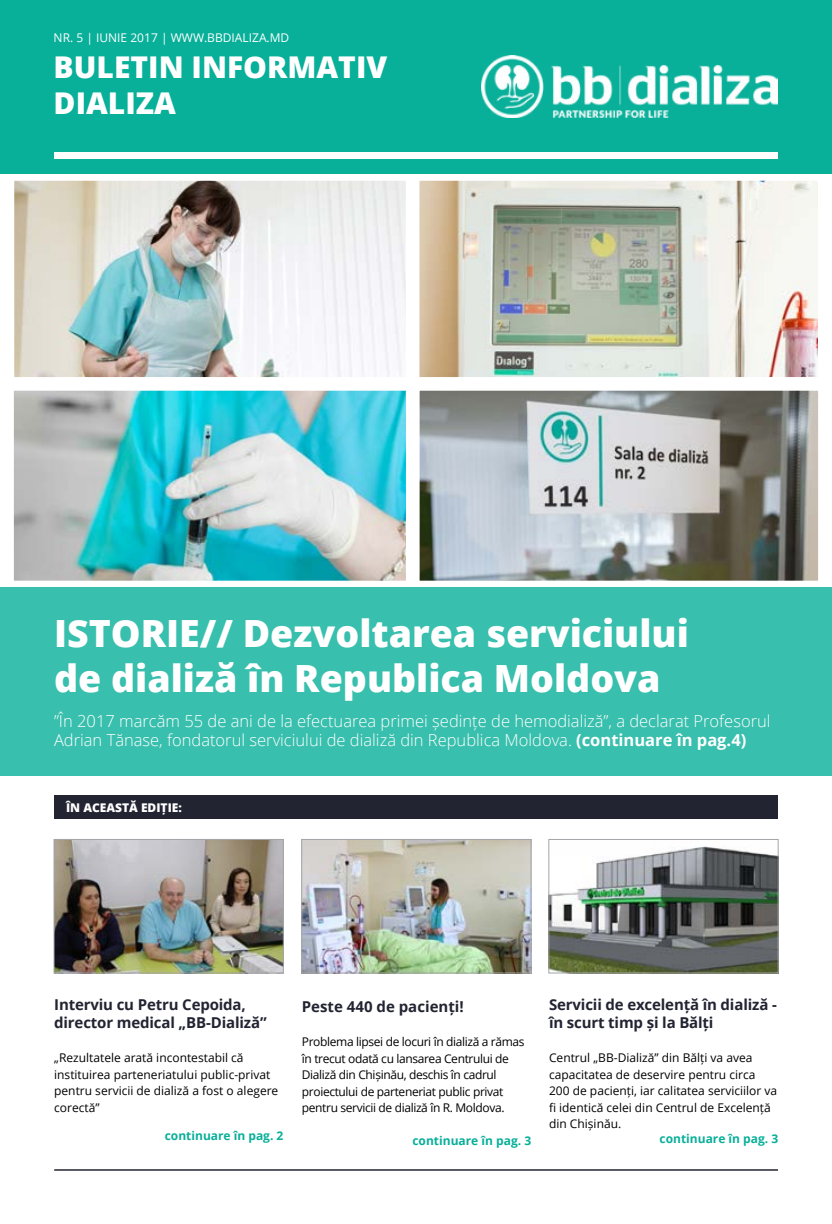
<style>
.page{position:relative;width:832px;height:1224px;background:#fff}
.page>*{position:absolute;margin:0;border:0;box-sizing:border-box;transform-origin:0 0}
.t1{font:800 37.5px/45px "Open Sans";color:#fff}
.t2{font:800 30px/36px "Open Sans";color:#fff}
.t3{font:300 16.5px/19.8px "Open Sans";color:#fff}
.t4{font:700 15px/18px "Open Sans";letter-spacing:-.01em;color:#222432}
.t5{font:12px/16.5px "Open Sans";color:#000}
.t6{font:12px/16.5px "Open Sans";letter-spacing:-.03em;color:#000}
.t7{font:700 12px "Open Sans";color:#08af99}
.t8{font:12px "Open Sans";color:#fff}
.t9{font:800 12px "Open Sans";color:#fff}
.s1{font-weight:700}
</style>
<div class="page">
<img style="left:16px;top:182px;width:388px;height:194px">
<div style="left:1px;top:167px;width:418px;height:224px;border:14px solid #fff"></div>
<img style="left:421px;top:182px;width:395px;height:194px">
<div style="left:406px;top:167px;width:425px;height:224px;border:14px solid #fff"></div>
<img style="left:421px;top:392px;width:395px;height:187px">
<div style="left:406px;top:377px;width:425px;height:217px;border:14px solid #fff"></div>
<img style="left:15px;top:392px;width:389px;height:187px">
<div style="left:0;top:377px;width:419px;height:217px;border:14px solid #fff"></div>
<div style="left:0;top:587px;width:832px;height:189px;background:#39bfad"></div>
<div style="left:0;top:0;width:831px;height:173px;background:#08af99"></div>
<img style="left:482px;top:56px;width:296px;height:62px">
<div style="left:54px;top:152px;width:723px;height:6px;background:#fff"></div>
<div style="left:54px;top:795px;width:724px;height:24px;background:#222432"></div>
<img style="left:56px;top:841px;width:225px;height:130px">
<div style="left:54px;top:839px;width:229px;height:134px;border:1px solid #a3a5a8"></div>
<img style="left:303px;top:841px;width:226px;height:130px">
<div style="left:301px;top:839px;width:230px;height:134px;border:1px solid #a3a5a8"></div>
<img style="left:550px;top:846px;width:226px;height:125px">
<div style="left:548px;top:839px;width:230px;height:134px;border:1px solid #a3a5a8"></div>
<hr style="left:54px;top:1169px;width:724px;height:1px;background:#222432">
<p class="t8" style="left:54px;top:29px;width:237px">NR. 5 | IUNIE 2017 | WWW.BBDIALIZA.MD</p>
<h2 class="t2" style="left:54px;top:47px;width:335px">BULETIN INFORMATIV<br>DIALIZA</h2>
<h1 class="t1" style="left:54px;top:608px;width:636px">ISTORIE// Dezvoltarea serviciului de dializă în Republica Moldova</h1>
<h3 class="t3" style="left:54px;top:710px;width:718px">”În 2017 marcăm 55 de ani de la efectuarea primei ședințe de hemodializă”, a declarat Profesorul<br>Adrian Tănase, fondatorul serviciului de dializă din Republica Moldova. <span class="s1">(continuare în pag.4)</span></h3>
<p class="t9" style="left:66px;top:798px;width:117px">ÎN ACEASTĂ EDIȚIE:</p>
<p class="t4" style="left:54px;top:995px;width:214px">Interviu cu Petru Cepoida, director medical „BB-Dializă”</p>
<p class="t5" style="left:54px;top:1049px;width:226px">„Rezultatele arată incontestabil că instituirea parteneriatului public-privat pentru servicii de dializă a fost o alegere corectă”</p>
<p class="t7" style="left:165px;top:1127px;width:120px">continuare în pag. 2</p>
<p class="t4" style="left:302px;top:997px;width:163px">Peste 440 de pacienți!</p>
<p class="t6" style="left:302px;top:1033px;width:224px">Problema lipsei de locuri în dializă a rămas în trecut odată cu lansarea Centrului de Dializă din Chișinău, deschis în cadrul proiectului de parteneriat public privat pentru servicii de dializă în R. Moldova.</p>
<p class="t7" style="left:412px;top:1132px;width:120px">continuare în pag. 3</p>
<p class="t4" style="left:549px;top:995px;width:229px">Servicii de excelență în dializă - în scurt timp și la Bălți</p>
<p class="t5" style="left:549px;top:1049px;width:230px">Centrul „BB-Dializă” din Bălți va avea capacitatea de deservire pentru circa 200 de pacienți, iar calitatea serviciilor va fi identică celei din Centrul de Excelență din Chișinău.</p>
<p class="t7" style="left:659px;top:1129px;width:120px">continuare în pag. 3</p>
</div>
